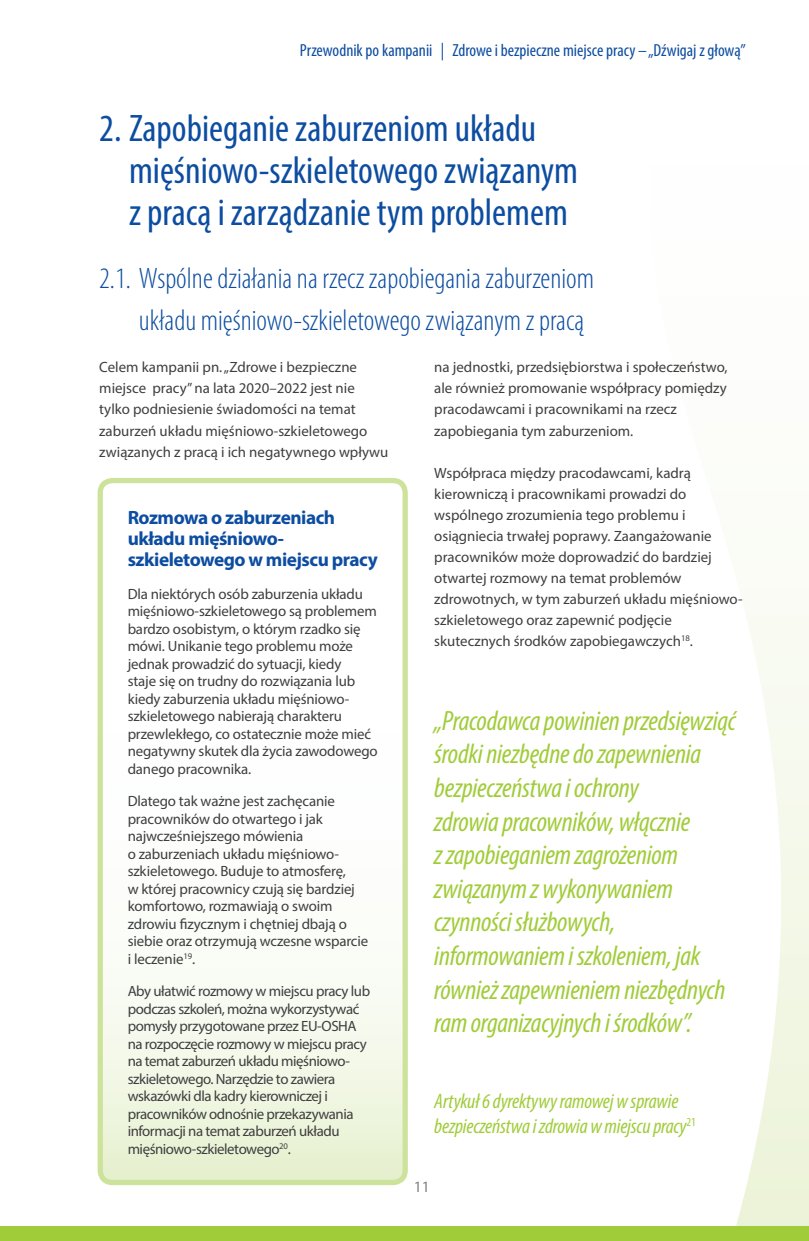
<style>
.page{position:relative;width:809px;height:1241px;background:#fff}
.page>*{position:absolute;margin:0;border:0;box-sizing:border-box;transform-origin:0 0}
.t1{font:condensed 38.5px/42px "Myriad Pro";color:#0d4da1}
.t2{font:300 condensed 29.75px/42px "Myriad Pro";color:#0d4da1}
.catch_phrase{font:italic condensed 28px/33.6px "Myriad Pro";letter-spacing:-.01em;color:#a1cc3a}
.catch_phrase-2{font:italic condensed 21px/25.2px "Myriad Pro";letter-spacing:-.01em;color:#a1cc3a}
.Paragraph_title{font:700 19.25px/21px "Myriad Pro";letter-spacing:-.025em;color:#0d4da1}
.t3{font:condensed 17.5px "Myriad Pro";color:#0d4da1}
.t4{font:15.75px "Myriad Pro";color:#808285}
.t5{font:14.88px/17.5px "Myriad Pro";letter-spacing:-.01em;color:#3e3e3f}
.t6{font:14.88px/17.5px "Myriad Pro";letter-spacing:-.03em;color:#3e3e3f}
</style>
<div class="page">
<svg style="left:736px;top:590px;width:73px;height:635px"></svg>
<svg style="left:100px;top:484px;width:305px;height:698px"></svg>
<div style="left:98px;top:478px;width:310px;height:706px;border:5px solid #cde29a;border-radius:12px"></div>
<div style="left:0;top:1225px;width:809px;height:15px;background:#a1cc3a"></div>
<p class="t3" style="left:300px;top:40px;width:447px">Przewodnik po kampanii | Zdrowe i bezpieczne miejsce pracy – „Dźwigaj z głową”</p>
<p class="t1" style="left:129px;top:107px;width:450px;text-indent:-30px">2. Zapobieganie zaburzeniom układu mięśniowo-szkieletowego związanym z pracą i zarządzanie tym problemem</p>
<p class="t2" style="left:139px;top:258px;width:456px;text-indent:-40px">2.1. Wspólne działania na rzecz zapobiegania zaburzeniom układu mięśniowo-szkieletowego związanym z pracą</p>
<p class="t5" style="left:99px;top:356px;width:290px;line-height:21px">Celem kampanii pn. „Zdrowe i bezpieczne miejsce pracy” na lata 2020–2022 jest nie tylko podniesienie świadomości na temat zaburzeń układu mięśniowo-szkieletowego związanych z pracą i ich negatywnego wpływu</p>
<p class="t5" style="left:434px;top:356px;width:295px;line-height:21px">na jednostki, przedsiębiorstwa i społeczeństwo, ale również promowanie współpracy pomiędzy pracodawcami i pracownikami na rzecz zapobiegania tym zaburzeniom.</p>
<p class="t5" style="left:434px;top:461px;width:310px;line-height:21px">Współpraca między pracodawcami, kadrą kierowniczą i pracownikami prowadzi do wspólnego zrozumienia tego problemu i osiągniecia trwałej poprawy. Zaangażowanie pracowników może doprowadzić do bardziej otwartej rozmowy na temat problemów zdrowotnych, w tym zaburzeń układu mięśniowo&shy;szkieletowego oraz zapewnić podjęcie skutecznych środków zapobiegawczych<sup>18</sup>.</p>
<p class="Paragraph_title" style="left:128px;top:506px;width:251px">Rozmowa o zaburzeniach układu mięśniowo&shy;szkieletowego w miejscu pracy</p>
<p class="t5" style="left:128px;top:584px;width:251px">Dla niektórych osób zaburzenia układu mięśniowo-szkieletowego są problemem bardzo osobistym, o którym rzadko się mówi. Unikanie tego problemu może jednak prowadzić do sytuacji, kiedy<br>staje się on trudny do rozwiązania lub kiedy zaburzenia układu mięśniowo&shy;szkieletowego nabierają charakteru przewlekłego, co ostatecznie może mieć negatywny skutek dla życia zawodowego danego pracownika.</p>
<p class="t5" style="left:128px;top:792px;width:242px">Dlatego tak ważne jest zachęcanie pracowników do otwartego i jak najwcześniejszego mówienia<br>o zaburzeniach układu mięśniowo&shy;szkieletowego. Buduje to atmosferę,<br>w której pracownicy czują się bardziej komfortowo, rozmawiają o swoim zdrowiu fizycznym i chętniej dbają o siebie oraz otrzymują wczesne wsparcie i leczenie<sup>19</sup>.</p>
<p class="t6" style="left:128px;top:982px;width:244px">Aby ułatwić rozmowy w miejscu pracy lub podczas szkoleń, można wykorzystywać pomysły przygotowane przez EU-OSHA na rozpoczęcie rozmowy w miejscu pracy na temat zaburzeń układu mięśniowo&shy;szkieletowego. Narzędzie to zawiera wskazówki dla kadry kierowniczej i pracowników odnośnie przekazywania informacji na temat zaburzeń układu mięśniowo-szkieletowego<sup>20</sup>.</p>
<p class="catch_phrase" style="left:434px;top:703px;width:303px">„Pracodawca powinien przedsięwziąć środki niezbędne do zapewnienia bezpieczeństwa i ochrony<br>zdrowia pracowników, włącznie<br>z zapobieganiem zagrożeniom związanym z wykonywaniem czynności służbowych, informowaniem i szkoleniem, jak również zapewnieniem niezbędnych ram organizacyjnych i środków”.</p>
<p class="catch_phrase-2" style="left:434px;top:1087px;width:263px">Artykuł 6 dyrektywy ramowej w sprawie bezpieczeństwa i zdrowia w miejscu pracy<sup>21</sup></p>
<p class="t4" style="left:414px;top:1176px;width:18px">11</p>
</div>
